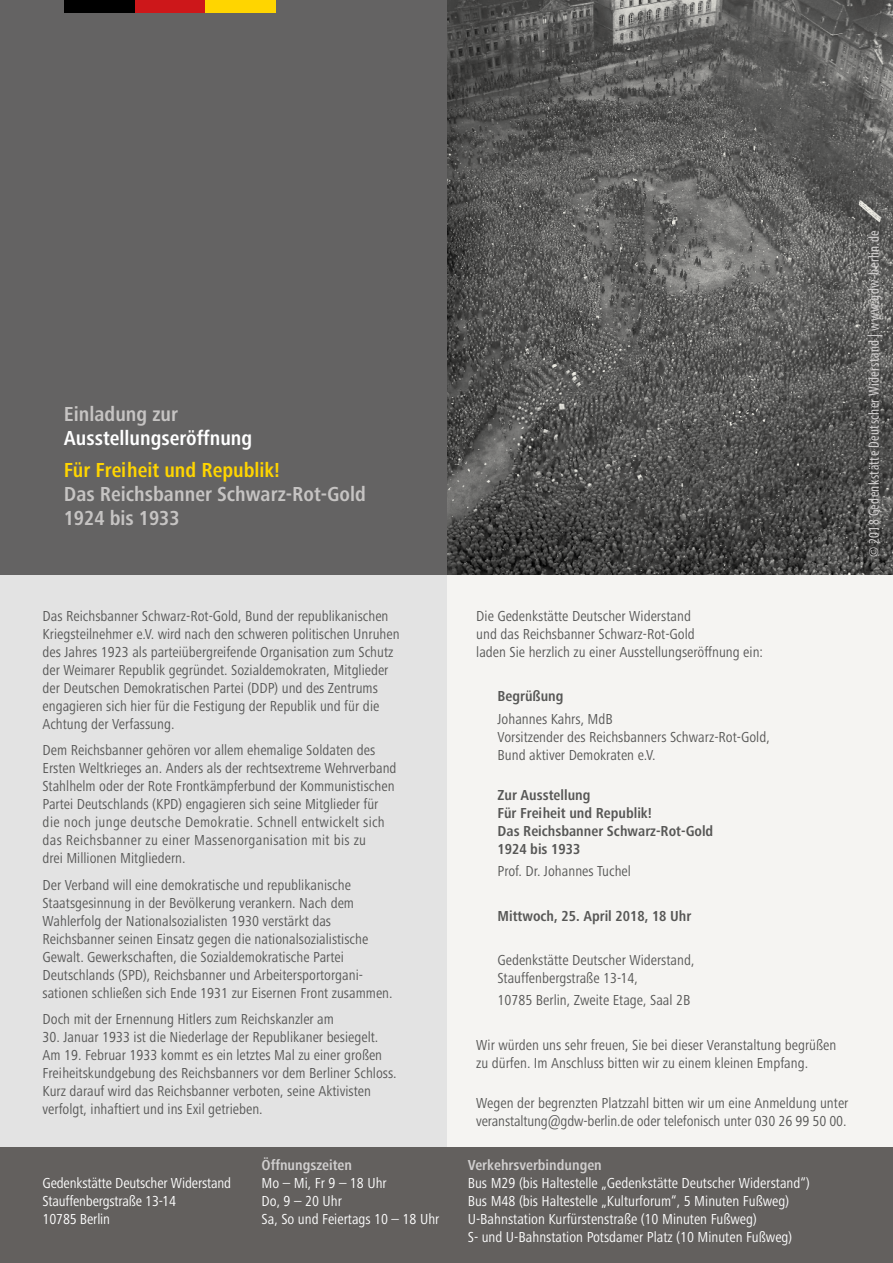
<style>
.page{position:relative;width:893px;height:1263px;background:#fff}
.page>*{position:absolute;margin:0;border:0;box-sizing:border-box;transform-origin:0 0}
.t1{font:700 condensed 21px/24px "Frutiger Next Pro";color:#c6c4c3}
.t2{font:700 condensed 21px "Frutiger Next Pro";color:#ffd500}
.t3{font:700 condensed 21px "Frutiger Next Pro";color:#fff}
.t4{font:condensed 15px/18px "Frutiger Next Pro";color:#575756}
.t5{font:condensed 15px/18px "Frutiger Next Pro";color:#fff}
.t6{font:700 condensed 15px/18px "Frutiger Next Pro";color:#575756}
.t7{font:condensed 15px "Myriad Pro";letter-spacing:.025em;color:#d0cece}
.t8{font:700 condensed 15px "Frutiger Next Pro";color:#d0cece}
</style>
<div class="page">
<div style="left:446px;top:574px;width:447px;height:573px;background:#f5f4f2"></div>
<div style="left:0;top:574px;width:446px;height:573px;background:#e3e3e3"></div>
<img style="left:446px;top:0;width:447px;height:574px">
<div style="left:0;top:0;width:446px;height:574px;background:#646363"></div>
<div style="left:0;top:1147px;width:893px;height:116px;background:#63605e"></div>
<div style="left:64px;top:0;width:71px;height:13px;background:#000"></div>
<div style="left:135px;top:0;width:70px;height:13px;background:#cd171a"></div>
<div style="left:206px;top:0;width:70px;height:13px;background:#ffd500"></div>
<h1 class="t1" style="left:64px;top:402px;width:116px">Einladung zur</h1>
<h1 class="t3" style="left:64px;top:426px;width:190px">Ausstellungseröffnung</h1>
<h1 class="t2" style="left:64px;top:458px;width:218px">Für Freiheit und Republik!</h1>
<h1 class="t1" style="left:64px;top:482px;width:304px">Das Reichsbanner Schwarz-Rot-Gold<br>1924 bis 1933</h1>
<p class="t4" style="left:43px;top:607px;width:359px">Das Reichsbanner Schwarz-Rot-Gold, Bund der republikanischen Kriegsteilnehmer e.V. wird nach den schweren politischen Unruhen des Jahres 1923 als parteiübergreifende Organisation zum Schutz der Weimarer Republik gegründet. Sozialdemokraten, Mitglieder der Deutschen Demokratischen Partei (DDP) und des Zentrums engagieren sich hier für die Festigung der Republik und für die Achtung der Verfassung.</p>
<p class="t4" style="left:43px;top:741px;width:356px">Dem Reichsbanner gehören vor allem ehemalige Soldaten des Ersten Weltkrieges an. Anders als der rechtsextreme Wehrverband Stahlhelm oder der Rote Frontkämpferbund der Kommunistischen Partei Deutschlands (KPD) engagieren sich seine Mitglieder für die noch junge deutsche Demokratie. Schnell entwickelt sich das Reichsbanner zu einer Massenorganisation mit bis zu<br>drei Millionen Mitgliedern.</p>
<p class="t4" style="left:43px;top:876px;width:352px">Der Verband will eine demokratische und republikanische Staatsgesinnung in der Bevölkerung verankern. Nach dem Wahlerfolg der Nationalsozialisten 1930 verstärkt das Reichsbanner seinen Einsatz gegen die nationalsozialistische Gewalt. Gewerkschaften, die Sozialdemokratische Partei Deutschlands (SPD), Reichsbanner und Arbeitersportorgani&shy;sationen schließen sich Ende 1931 zur Eisernen Front zusammen.</p>
<p class="t4" style="left:43px;top:1010px;width:293px">Doch mit der Ernennung Hitlers zum Reichskanzler am</p>
<p class="t4" style="left:43px;top:1028px;width:356px">30. Januar 1933 ist die Niederlage der Republikaner besiegelt.<br>Am 19. Februar 1933 kommt es ein letztes Mal zu einer großen Freiheitskundgebung des Reichsbanners vor dem Berliner Schloss.<br>Kurz darauf wird das Reichsbanner verboten, seine Aktivisten verfolgt, inhaftiert und ins Exil getrieben.</p>
<p class="t5" style="left:43px;top:1173px;width:190px">Gedenkstätte Deutscher Widerstand<br>Stauffenbergstraße 13-14<br>10785 Berlin</p>
<p class="t8" style="left:261px;top:1156px;width:92px">Öffnungszeiten</p>
<p class="t5" style="left:261px;top:1173px;width:179px">Mo – Mi, Fr 9 – 18 Uhr<br>Do, 9 – 20 Uhr<br>Sa, So und Feiertags 10 – 18 Uhr</p>
<p class="t7" style="left:865px;top:557px;width:328px;rotate:-90deg">© 2018 Gedenkstätte Deutscher Widerstand | www.gdw-berlin.de</p>
<p class="t4" style="left:476px;top:607px;width:288px">Die Gedenkstätte Deutscher Widerstand<br>und das Reichsbanner Schwarz-Rot-Gold<br>laden Sie herzlich zu einer Ausstellungseröffnung ein:</p>
<p class="t6" style="left:497px;top:687px;width:68px">Begrüßung</p>
<p class="t4" style="left:497px;top:710px;width:274px">Johannes Kahrs, MdB<br>Vorsitzender des Reichsbanners Schwarz-Rot-Gold,<br>Bund aktiver Demokraten e.V.</p>
<p class="t6" style="left:497px;top:786px;width:217px">Zur Ausstellung<br>Für Freiheit und Republik!<br>Das Reichsbanner Schwarz-Rot-Gold<br>1924 bis 1933</p>
<p class="t4" style="left:497px;top:862px;width:135px">Prof. Dr. Johannes Tuchel</p>
<p class="t6" style="left:497px;top:907px;width:195px">Mittwoch, 25. April 2018, 18 Uhr</p>
<p class="t4" style="left:497px;top:951px;width:199px">Gedenkstätte Deutscher Widerstand,<br>Stauffenbergstraße 13-14,</p>
<p class="t4" style="left:497px;top:991px;width:194px">10785 Berlin, Zweite Etage, Saal 2B</p>
<p class="t4" style="left:476px;top:1036px;width:362px">Wir würden uns sehr freuen, Sie bei dieser Veranstaltung begrüßen zu dürfen. Im Anschluss bitten wir zu einem kleinen Empfang.</p>
<p class="t4" style="left:476px;top:1094px;width:374px">Wegen der begrenzten Platzzahl bitten wir um eine Anmeldung unter veranstaltung@gdw-berlin.de oder telefonisch unter 030 26 99 50 00.</p>
<p class="t8" style="left:468px;top:1156px;width:136px">Verkehrsverbindungen</p>
<p class="t5" style="left:468px;top:1173px;width:343px">Bus M29 (bis Haltestelle „Gedenkstätte Deutscher Widerstand“)<br>Bus M48 (bis Haltestelle „Kulturforum“, 5 Minuten Fußweg)<br>U-Bahnstation Kurfürstenstraße (10 Minuten Fußweg)<br>S- und U-Bahnstation Potsdamer Platz (10 Minuten Fußweg)</p>
</div>
